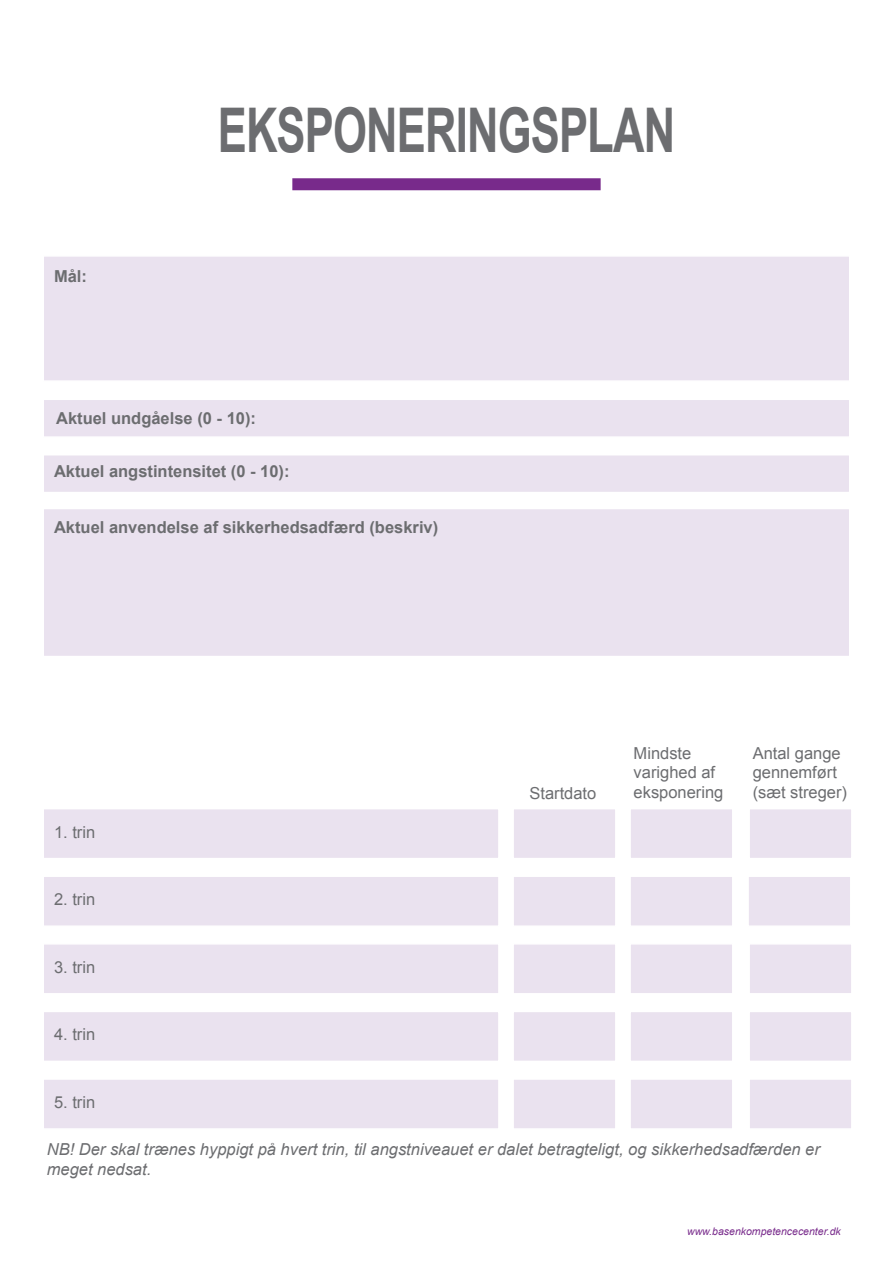
<style>
.page{position:relative;width:893px;height:1263px;background:#fff}
.page>*{position:absolute;margin:0;border:0;box-sizing:border-box;transform-origin:0 0}
.t1{font:700 61.65px "Arial";letter-spacing:-.02em;color:#6c6d70;scale:.71 1}
.t2{font:italic 16.5px/19.8px "Arial";color:#6c6d70}
.t3{font:16.5px/19.8px "Arial";color:#6c6d70}
.t4{font:700 16.5px "Arial";color:#6c6d70}
.t5{font:italic 10.5px "Arial";color:#782a8b}
</style>
<div class="page">
<div style="left:292px;top:178px;width:309px;height:12px;background:#782a8b"></div>
<div style="left:43px;top:255px;width:807px;height:127px;background:#eae2ef;border:2px solid #fff"></div>
<div style="left:43px;top:398px;width:807px;height:40px;background:#eae2ef;border:2px solid #fff"></div>
<div style="left:43px;top:508px;width:807px;height:149px;background:#eae2ef;border:2px solid #fff"></div>
<div style="left:43px;top:1078px;width:457px;height:52px;background:#eae2ef;border:2px solid #fff"></div>
<div style="left:43px;top:454px;width:807px;height:39px;background:#eae2ef;border:2px solid #fff"></div>
<div style="left:43px;top:1011px;width:457px;height:51px;background:#eae2ef;border:2px solid #fff"></div>
<div style="left:43px;top:943px;width:457px;height:51px;background:#eae2ef;border:2px solid #fff"></div>
<div style="left:43px;top:875px;width:457px;height:52px;background:#eae2ef;border:2px solid #fff"></div>
<div style="left:43px;top:808px;width:457px;height:51px;background:#eae2ef;border:2px solid #fff"></div>
<div style="left:512px;top:808px;width:105px;height:51px;background:#eae2ef;border:2px solid #fff"></div>
<div style="left:629px;top:808px;width:104px;height:51px;background:#eae2ef;border:2px solid #fff"></div>
<div style="left:748px;top:808px;width:105px;height:51px;background:#eae2ef;border:2px solid #fff"></div>
<div style="left:512px;top:875px;width:105px;height:52px;background:#eae2ef;border:2px solid #fff"></div>
<div style="left:629px;top:875px;width:104px;height:52px;background:#eae2ef;border:2px solid #fff"></div>
<div style="left:747px;top:875px;width:104px;height:52px;background:#eae2ef;border:2px solid #fff"></div>
<div style="left:512px;top:943px;width:105px;height:51px;background:#eae2ef;border:2px solid #fff"></div>
<div style="left:629px;top:943px;width:104px;height:51px;background:#eae2ef;border:2px solid #fff"></div>
<div style="left:748px;top:943px;width:105px;height:51px;background:#eae2ef;border:2px solid #fff"></div>
<div style="left:512px;top:1011px;width:105px;height:51px;background:#eae2ef;border:2px solid #fff"></div>
<div style="left:629px;top:1011px;width:104px;height:51px;background:#eae2ef;border:2px solid #fff"></div>
<div style="left:748px;top:1011px;width:105px;height:51px;background:#eae2ef;border:2px solid #fff"></div>
<div style="left:512px;top:1078px;width:105px;height:52px;background:#eae2ef;border:2px solid #fff"></div>
<div style="left:629px;top:1078px;width:104px;height:52px;background:#eae2ef;border:2px solid #fff"></div>
<div style="left:748px;top:1078px;width:105px;height:52px;background:#eae2ef;border:2px solid #fff"></div>
<p class="t4" style="left:54px;top:265px;width:34px">Mål:</p>
<p class="t1" style="left:218px;top:90px;width:646px">EKSPONERINGSPLAN</p>
<p class="t4" style="left:56px;top:407px;width:201px">Aktuel undgåelse (0 - 10):</p>
<p class="t4" style="left:54px;top:460px;width:237px">Aktuel angstintensitet (0 - 10):</p>
<p class="t4" style="left:54px;top:516px;width:386px">Aktuel anvendelse af sikkerhedsadfærd (beskriv)</p>
<p class="t3" style="left:54px;top:822px;width:43px">1. trin</p>
<p class="t3" style="left:54px;top:890px;width:43px">2. trin</p>
<p class="t3" style="left:54px;top:957px;width:43px">3. trin</p>
<p class="t3" style="left:54px;top:1025px;width:43px">4. trin</p>
<p class="t3" style="left:529px;top:784px;width:68px">Startdato</p>
<p class="t3" style="left:634px;top:743px;width:91px">Mindste varighed af eksponering</p>
<p class="t3" style="left:753px;top:743px;width:96px">Antal gange gennemført (sæt streger)</p>
<p class="t3" style="left:54px;top:1092px;width:43px">5. trin</p>
<p class="t2" style="left:47px;top:1140px;width:775px">NB! Der skal trænes hyppigt på hvert trin, til angstniveauet er dalet betragteligt, og sikkerhedsadfærden er meget nedsat.</p>
<p class="t5" style="left:687px;top:1225px;width:155px">www.basenkompetencecenter.dk</p>
</div>
